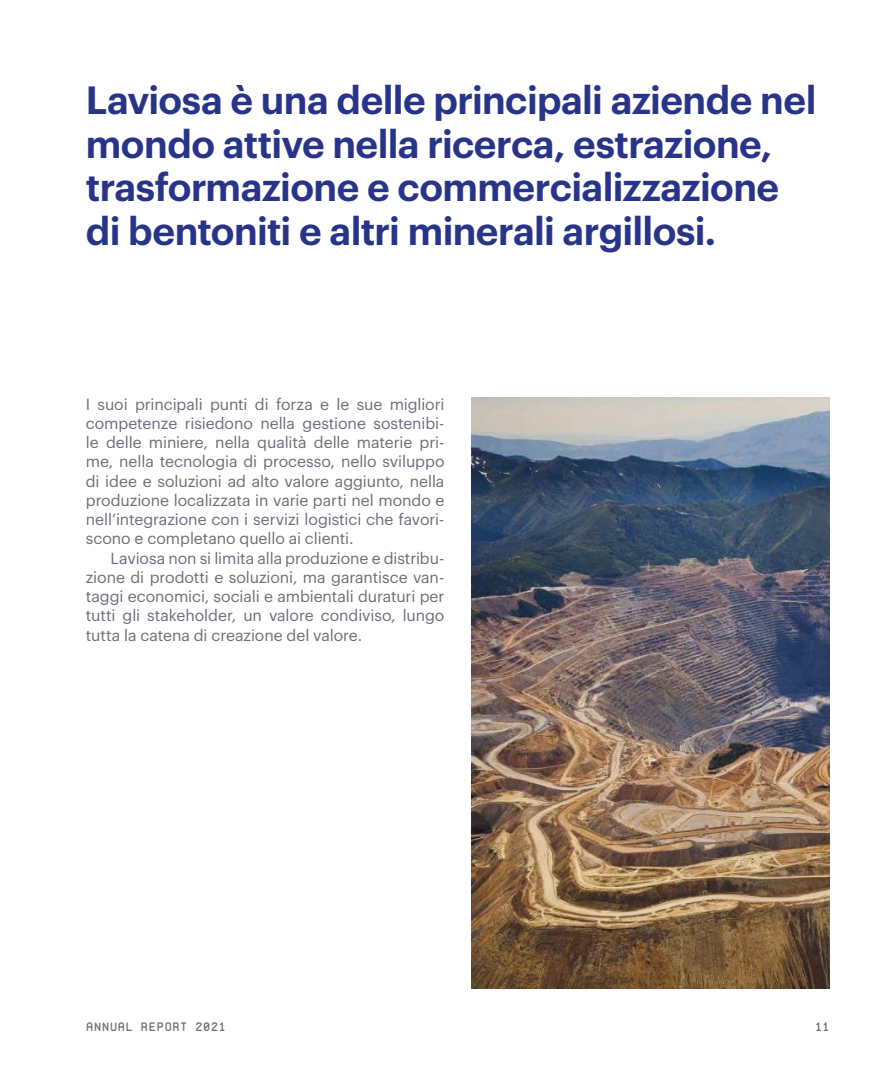
<style>
.page{position:relative;width:893px;height:1067px;background:#fff}
.page>*{position:absolute;margin:0;border:0;box-sizing:border-box;transform-origin:0 0}
.t1{font:600 38.5px/43.8px "Graphik";letter-spacing:-.015em;color:#283489}
.t2{font:15.75px/19.2px "Graphik";letter-spacing:-.005em;color:#6b6d7a;text-align:justify}
.t3{font:500 12.25px "Proto Mono";letter-spacing:.005em;color:#6b6d7a}
</style>
<div class="page">
<hr style="left:0;top:0;width:1px;height:1067px;background:#283489">
<img style="left:471px;top:398px;width:359px;height:590px">
<h1 class="t1" style="left:86px;top:75px;width:732px">Laviosa è una delle principali aziende nel mondo attive nella ricerca, estrazione, trasformazione e commercializzazione di bentoniti e altri minerali argillosi.</h1>
<p class="t2" style="left:86px;top:393px;width:360px">I suoi principali punti di forza e le sue migliori competenze risiedono nella gestione sostenibi&shy;le delle miniere, nella qualità delle materie pri&shy;me, nella tecnologia di processo, nello sviluppo di idee e soluzioni ad alto valore aggiunto, nella produzione localizzata in varie parti nel mondo e nell’integrazione con i servizi logistici che favori&shy;scono e completano quello ai clienti.</p>
<p class="t2" style="left:86px;top:547px;width:360px;text-indent:25px">Laviosa non si limita alla produzione e distribu&shy;zione di prodotti e soluzioni, ma garantisce van&shy;taggi economici, sociali e ambientali duraturi per tutti gli stakeholder, un valore condiviso, lungo tutta la catena di creazione del valore.</p>
<p class="t3" style="left:86px;top:1018px;width:142px">ANNUAL REPORT 2021</p>
<p class="t3" style="left:815px;top:1018px;width:17px">11</p>
</div>
